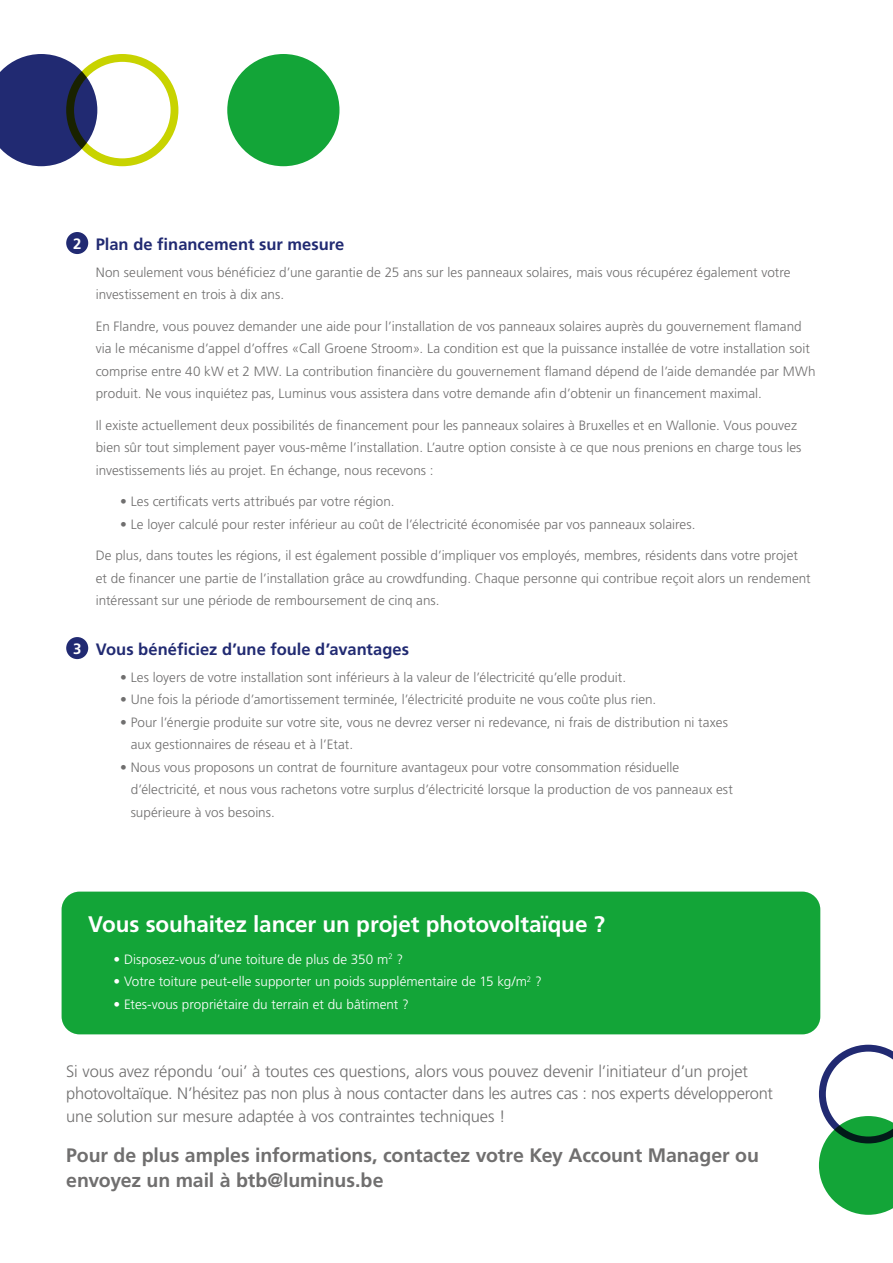
<style>
.page{position:relative;width:893px;height:1263px;background:#fff}
.page>*{position:absolute;margin:0;border:0;box-sizing:border-box;transform-origin:0 0}
.t1{font:700 22.5px "Frutiger LT Std";letter-spacing:-.005em;color:#fff}
.t2{font:700 19.5px/25.5px "Frutiger LT Std";letter-spacing:-.005em;color:#706f6f}
.t3{font:300 16.5px/22.5px "Frutiger LT Std";letter-spacing:-.01em;color:#706f6f}
.t4{font:700 16.5px "Frutiger LT Std";color:#212a72}
.t5{font:300 13.5px/22.5px "Frutiger LT Std";letter-spacing:.005em;color:#706f6f}
.t6{font:300 13.5px "Frutiger LT Std";color:#fff}
.s1{font-size:15px;color:#fff}
</style>
<div class="page">
<div style="left:66px;top:232px;width:22px;height:22px;background:#212a72;border-radius:50%"></div>
<div style="left:66px;top:637px;width:22px;height:22px;background:#212a72;border-radius:50%"></div>
<svg style="left:819px;top:1045px;width:74px;height:170px"></svg>
<div style="left:227px;top:54px;width:112px;height:112px;background:#13a538;border-radius:50%"></div>
<svg style="left:0;top:54px;width:178px;height:112px"></svg>
<div style="left:62px;top:891px;width:758px;height:143px;background:#13a538;border-radius:18px"></div>
<p class="t4" style="left:73px;top:234px;width:273px"><span class="s1">2</span> Plan de financement sur mesure</p>
<p class="t5" style="left:96px;top:261px;width:696px">Non seulement vous bénéficiez d’une garantie de 25 ans sur les panneaux solaires, mais vous récupérez également votre investissement en trois à dix ans.</p>
<p class="t5" style="left:96px;top:315px;width:721px">En Flandre, vous pouvez demander une aide pour l’installation de vos panneaux solaires auprès du gouvernement flamand via le mécanisme d’appel d’offres «Call Groene Stroom». La condition est que la puissance installée de votre installation soit comprise entre 40 kW et 2 MW. La contribution financière du gouvernement flamand dépend de l’aide demandée par MWh produit. Ne vous inquiétez pas, Luminus vous assistera dans votre demande afin d’obtenir un financement maximal.</p>
<p class="t5" style="left:96px;top:414px;width:707px">Il existe actuellement deux possibilités de financement pour les panneaux solaires à Bruxelles et en Wallonie. Vous pouvez bien sûr tout simplement payer vous-même l’installation. L’autre option consiste à ce que nous prenions en charge tous les investissements liés au projet. En échange, nous recevons :</p>
<p class="t5" style="left:120px;top:490px;width:276px">• Les certificats verts attribués par votre région.</p>
<p class="t5" style="left:120px;top:513px;width:577px">• Le loyer calculé pour rester inférieur au coût de l’électricité économisée par vos panneaux solaires.</p>
<p class="t5" style="left:96px;top:544px;width:716px">De plus, dans toutes les régions, il est également possible d’impliquer vos employés, membres, résidents dans votre projet et de financer une partie de l’installation grâce au crowdfunding. Chaque personne qui contribue reçoit alors un rendement intéressant sur une période de remboursement de cinq ans.</p>
<p class="t4" style="left:73px;top:639px;width:338px"><span class="s1">3</span> Vous bénéficiez d’une foule d’avantages</p>
<p class="t5" style="left:120px;top:666px;width:507px">• Les loyers de votre installation sont inférieurs à la valeur de l’électricité qu’elle produit.</p>
<p class="t5" style="left:120px;top:688px;width:538px">• Une fois la période d’amortissement terminée, l’électricité produite ne vous coûte plus rien.</p>
<p class="t5" style="left:131px;top:711px;width:599px;text-indent:-11px">• Pour l’énergie produite sur votre site, vous ne devrez verser ni redevance, ni frais de distribution ni taxes aux gestionnaires de réseau et à l’Etat.</p>
<p class="t5" style="left:131px;top:756px;width:604px;text-indent:-11px">• Nous vous proposons un contrat de fourniture avantageux pour votre consommation résiduelle d’électricité, et nous vous rachetons votre surplus d’électricité lorsque la production de vos panneaux est supérieure à vos besoins.</p>
<h1 class="t1" style="left:88px;top:911px;width:519px">Vous souhaitez lancer un projet photovoltaïque ?</h1>
<p class="t6" style="left:114px;top:951px;width:291px">• Disposez-vous d’une toiture de plus de 350 m<sup>2</sup> ?</p>
<p class="t6" style="left:114px;top:974px;width:430px">• Votre toiture peut-elle supporter un poids supplémentaire de 15 kg/m<sup>2</sup> ?</p>
<p class="t6" style="left:114px;top:996px;width:297px">• Etes-vous propriétaire du terrain et du bâtiment ?</p>
<p class="t3" style="left:66px;top:1060px;width:708px">Si vous avez répondu ‘oui’ à toutes ces questions, alors vous pouvez devenir l’initiateur d’un projet photovoltaïque. N’hésitez pas non plus à nous contacter dans les autres cas : nos experts développeront une solution sur mesure adaptée à vos contraintes techniques !</p>
<h2 class="t2" style="left:66px;top:1142px;width:694px">Pour de plus amples informations, contactez votre Key Account Manager ou envoyez un mail à btb@luminus.be</h2>
</div>
